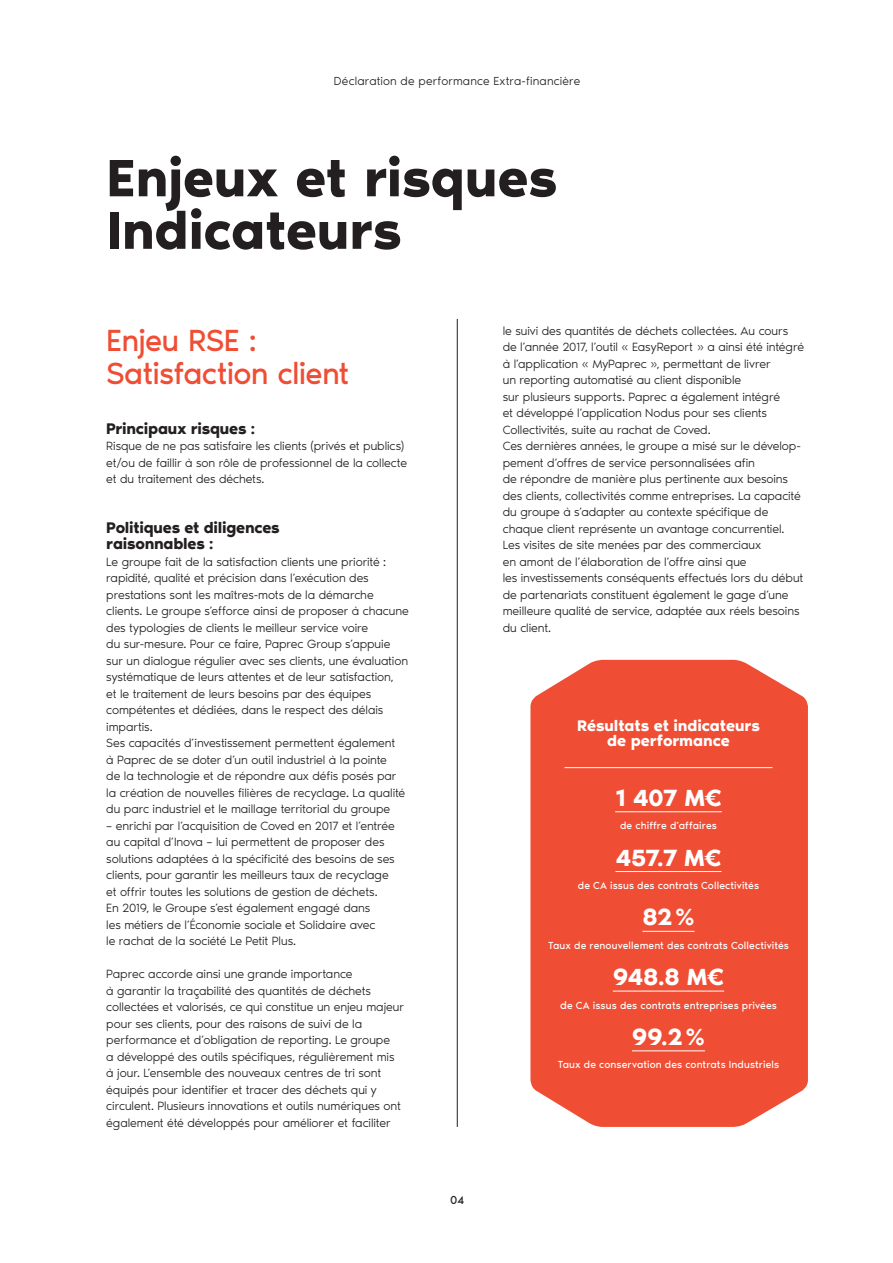
<style>
.page{position:relative;width:893px;height:1263px;background:#fff}
.page>*{position:absolute;margin:0;border:0;box-sizing:border-box;transform-origin:0 0}
.t1{font:600 54px "Noir Pro";letter-spacing:-.01em;color:#231f20}
.t2{font:31.5px/33px "Noir Pro";letter-spacing:-.025em;color:#ef4d34}
.t3{font:600 24px "Noir Pro";letter-spacing:-.035em;color:#fff}
.t4{font:600 15.75px/16.5px "Noir Pro";letter-spacing:-.015em;color:#231f20}
.t5{font:600 15.75px/15px "Noir Pro";letter-spacing:-.005em;color:#fff;text-align:center}
.t6{font:300 12.3px/16.5px "Noir Pro";letter-spacing:-.005em;color:#231f20}
.t7{font:300 12px "Noir Pro";letter-spacing:.015em;color:#231f20}
.t8{font:12px "Noir Pro";color:#231f20}
.t9{font:10.5px "Noir Pro";letter-spacing:.01em;color:#fff}
.s1{font-size:11.25px}
</style>
<div class="page">
<div style="left:530px;top:660px;width:278px;height:467px;background:#ef4d34"></div>
<hr style="left:564px;top:767px;width:208px;height:1px;background:#fff">
<hr style="left:615px;top:811px;width:107px;height:1px;background:#fff">
<hr style="left:615px;top:871px;width:106px;height:1px;background:#fff">
<hr style="left:642px;top:931px;width:53px;height:1px;background:#fff">
<hr style="left:613px;top:991px;width:111px;height:1px;background:#fff">
<hr style="left:632px;top:1050px;width:73px;height:1px;background:#fff">
<hr style="left:457px;top:319px;width:1px;height:808px;background:#231f20">
<p class="t7" style="left:334px;top:72px;width:248px">Déclaration de performance Extra-financière</p>
<p class="t1" style="left:106px;top:136px;width:453px">Enjeux et risques</p>
<p class="t1" style="left:106px;top:188px;width:297px">Indicateurs</p>
<p class="t2" style="left:106px;top:322px;width:245px">Enjeu RSE :<br>Satisfaction client</p>
<p class="t4" style="left:106px;top:419px;width:150px">Principaux risques :</p>
<p class="t6" style="left:106px;top:437px;width:302px">Risque de ne pas satisfaire les clients (privés et publics) et/ou de faillir à son rôle de professionnel de la collecte et du traitement des déchets.</p>
<p class="t4" style="left:106px;top:518px;width:175px">Politiques et diligences raisonnables :</p>
<p class="t6" style="left:106px;top:552px;width:304px">Le groupe fait de la satisfaction clients une priorité : rapidité, qualité et précision dans l’exécution des prestations sont les maîtres-mots de la démarche clients. Le groupe s’efforce ainsi de proposer à chacune des typologies de clients le meilleur service voire<br>du sur-mesure. Pour ce faire, Paprec Group s’appuie sur un dialogue régulier avec ses clients, une évaluation systématique de leurs attentes et de leur satisfaction,<br>et le traitement de leurs besoins par des équipes compétentes et dédiées, dans le respect des délais impartis.</p>
<p class="t6" style="left:106px;top:734px;width:301px">Ses capacités d’investissement permettent également à Paprec de se doter d’un outil industriel à la pointe<br>de la technologie et de répondre aux défis posés par la création de nouvelles filières de recyclage. La qualité du parc industriel et le maillage territorial du groupe</p>
<p class="t6" style="left:106px;top:816px;width:290px">– enrichi par l’acquisition de Coved en 2017 et l’entrée au capital d’Inova – lui permettent de proposer des solutions adaptées à la spécificité des besoins de ses clients, pour garantir les meilleurs taux de recyclage et offrir toutes les solutions de gestion de déchets.<br>En 2019, le Groupe s’est également engagé dans<br>les métiers de l’Économie sociale et Solidaire avec<br>le rachat de la société Le Petit Plus.</p>
<p class="t6" style="left:106px;top:965px;width:299px">Paprec accorde ainsi une grande importance<br>à garantir la traçabilité des quantités de déchets collectées et valorisés, ce qui constitue un enjeu majeur pour ses clients, pour des raisons de suivi de la performance et d’obligation de reporting. Le groupe<br>a développé des outils spécifiques, régulièrement mis à jour. L’ensemble des nouveaux centres de tri sont équipés pour identifier et tracer des déchets qui y circulent. Plusieurs innovations et outils numériques ont également été développés pour améliorer et faciliter</p>
<p class="t6" style="left:503px;top:321px;width:303px">le suivi des quantités de déchets collectées. Au cours de l’année 2017, l’outil « EasyReport » a ainsi été intégré à l’application « MyPaprec », permettant de livrer<br>un reporting automatisé au client disponible<br>sur plusieurs supports. Paprec a également intégré<br>et développé l’application Nodus pour ses clients Collectivités, suite au rachat de Coved.</p>
<p class="t6" style="left:503px;top:437px;width:302px">Ces dernières années, le groupe a misé sur le dévelop&shy;pement d’offres de service personnalisées afin<br>de répondre de manière plus pertinente aux besoins des clients, collectivités comme entreprises. La capacité du groupe à s’adapter au contexte spécifique de chaque client représente un avantage concurrentiel.<br>Les visites de site menées par des commerciaux<br>en amont de l’élaboration de l’offre ainsi que<br>les investissements conséquents effectués lors du début de partenariats constituent également le gage d’une meilleure qualité de service, adaptée aux réels besoins du client.</p>
<p class="t5" style="left:577px;top:717px;width:184px">Résultats et indicateurs de performance</p>
<p class="t3" style="left:615px;top:779px;width:108px">1 407 M€</p>
<p class="t9" style="left:620px;top:818px;width:98px">de chiffre d’affaires</p>
<p class="t3" style="left:615px;top:839px;width:107px">457.7 M€</p>
<p class="t9" style="left:578px;top:877px;width:183px">de CA issus des contrats Collectivités</p>
<p class="t3" style="left:642px;top:898px;width:54px">82%</p>
<p class="t9" style="left:548px;top:937px;width:242px">Taux de renouvellement des contrats Collectivités</p>
<p class="t3" style="left:613px;top:958px;width:113px">948.8 M€</p>
<p class="t9" style="left:560px;top:997px;width:218px"><span class="s1">d</span>e CA issus des contrats entreprises privées</p>
<p class="t3" style="left:632px;top:1018px;width:75px">99.2%</p>
<p class="t9" style="left:558px;top:1057px;width:223px">Taux de conservation des contrats Industriels</p>
<p class="t8" style="left:450px;top:1191px;width:16px">04</p>
</div>
